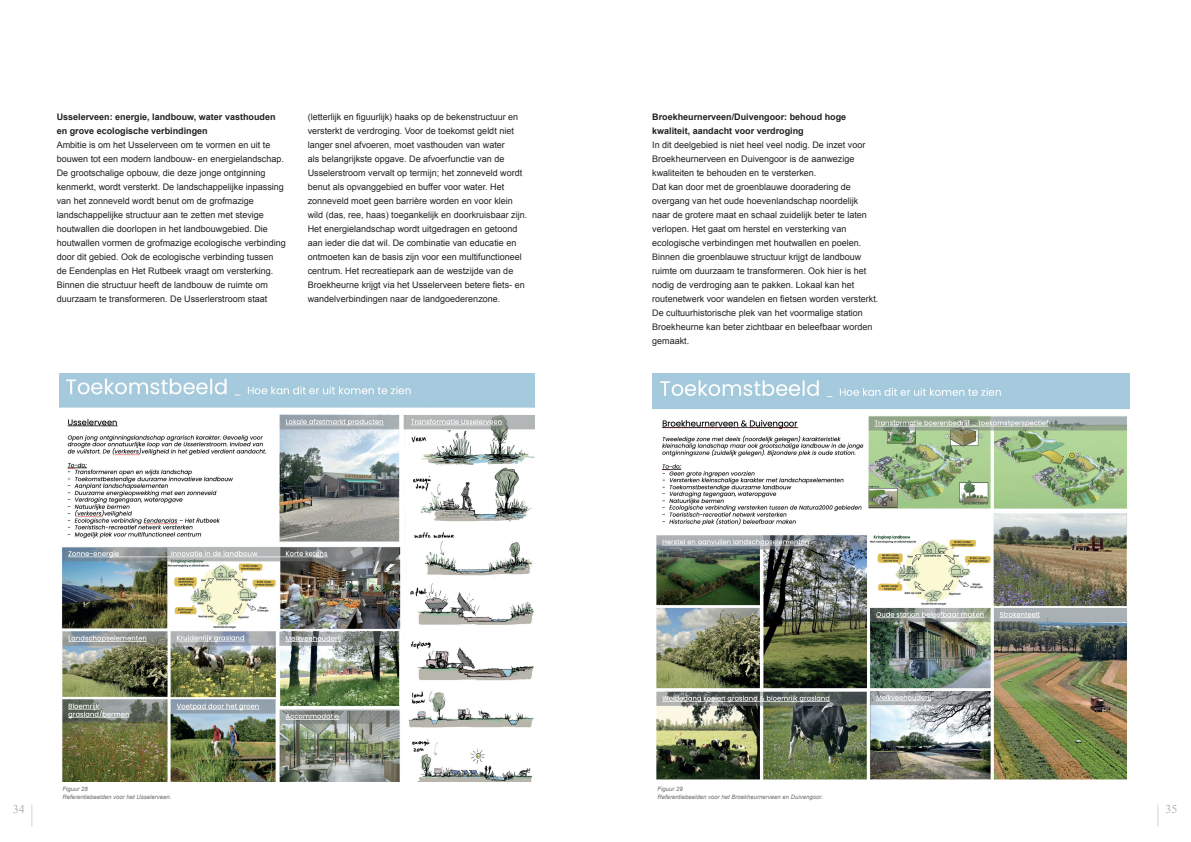
<style>
.page{position:relative;width:1191px;height:842px;background:#fff}
.page>*{position:absolute;margin:0;border:0;box-sizing:border-box;transform-origin:0 0}
.t1{font:12px/11px "Times New Roman";color:#aeb1b2;text-align:right}
.t2{font:9px/14px "Arial";color:#231f20}
.t3{font:700 9px/14px "Arial";color:#231f20}
.t4{font:italic 6px/7.2px "Arial";color:#6c6d70}
</style>
<div class="page">
<img style="left:653px;top:374px;width:476px;height:406px">
<img style="left:59px;top:374px;width:475px;height:408px">
<p class="t3" style="left:57px;top:110px;width:220px">Usselerveen: energie, landbouw, water vasthouden en grove ecologische verbindingen</p>
<p class="t2" style="left:57px;top:138px;width:231px">Ambitie is om het Usselerveen om te vormen en uit te bouwen tot een modern landbouw- en energielandschap.<br>De grootschalige opbouw, die deze jonge ontginning kenmerkt, wordt versterkt. De landschappelijke inpassing van het zonneveld wordt benut om de grofmazige landschappelijke structuur aan te zetten met stevige houtwallen die doorlopen in het landbouwgebied. Die houtwallen vormen de grofmazige ecologische verbinding door dit gebied. Ook de ecologische verbinding tussen<br>de Eendenplas en Het Rutbeek vraagt om versterking.<br>Binnen die structuur heeft de landbouw de ruimte om duurzaam te transformeren. De Usserlerstroom staat</p>
<p class="t2" style="left:308px;top:110px;width:221px">(letterlijk en figuurlijk) haaks op de bekenstructuur en versterkt de verdroging. Voor de toekomst geldt niet langer snel afvoeren, moet vasthouden van water<br>als belangrijkste opgave. De afvoerfunctie van de Usselerstroom vervalt op termijn; het zonneveld wordt benut als opvanggebied en buffer voor water. Het zonneveld moet geen barrière worden en voor klein wild (das, ree, haas) toegankelijk en doorkruisbaar zijn.<br>Het energielandschap wordt uitgedragen en getoond aan ieder die dat wil. De combinatie van educatie en ontmoeten kan de basis zijn voor een multifunctioneel centrum. Het recreatiepark aan de westzijde van de Broekheurne krijgt via het Usselerveen betere fiets- en wandelverbindingen naar de landgoederenzone.</p>
<p class="t3" style="left:652px;top:110px;width:196px">Broekheurnerveen/Duivengoor: behoud hoge kwaliteit, aandacht voor verdroging</p>
<p class="t2" style="left:652px;top:138px;width:228px">In dit deelgebied is niet heel veel nodig. De inzet voor Broekheurnerveen en Duivengoor is de aanwezige kwaliteiten te behouden en te versterken.<br>Dat kan door met de groenblauwe dooradering de overgang van het oude hoevenlandschap noordelijk naar de grotere maat en schaal zuidelijk beter te laten verlopen. Het gaat om herstel en versterking van ecologische verbindingen met houtwallen en poelen.<br>Binnen die groenblauwe structuur krijgt de landbouw ruimte om duurzaam te transformeren. Ook hier is het nodig de verdroging aan te pakken. Lokaal kan het routenetwerk voor wandelen en fietsen worden versterkt.<br>De cultuurhistorische plek van het voormalige station Broekheurne kan beter zichtbaar en beleefbaar worden gemaakt.</p>
<h1 class="t1" style="left:13px;top:803px;width:22px">34 | |</h1>
<p class="t4" style="left:62px;top:786px;width:111px">Figuur 28<br>Referentiebeelden voor het Usselerveen.</p>
<p class="t4" style="left:657px;top:786px;width:167px">Figuur 29<br>Referentiebeelden voor het Broekheurnerveen en Duivengoor.</p>
<h1 class="t1" style="left:1157px;top:803px;width:22px;text-align:left">| 35 |</h1>
</div>
